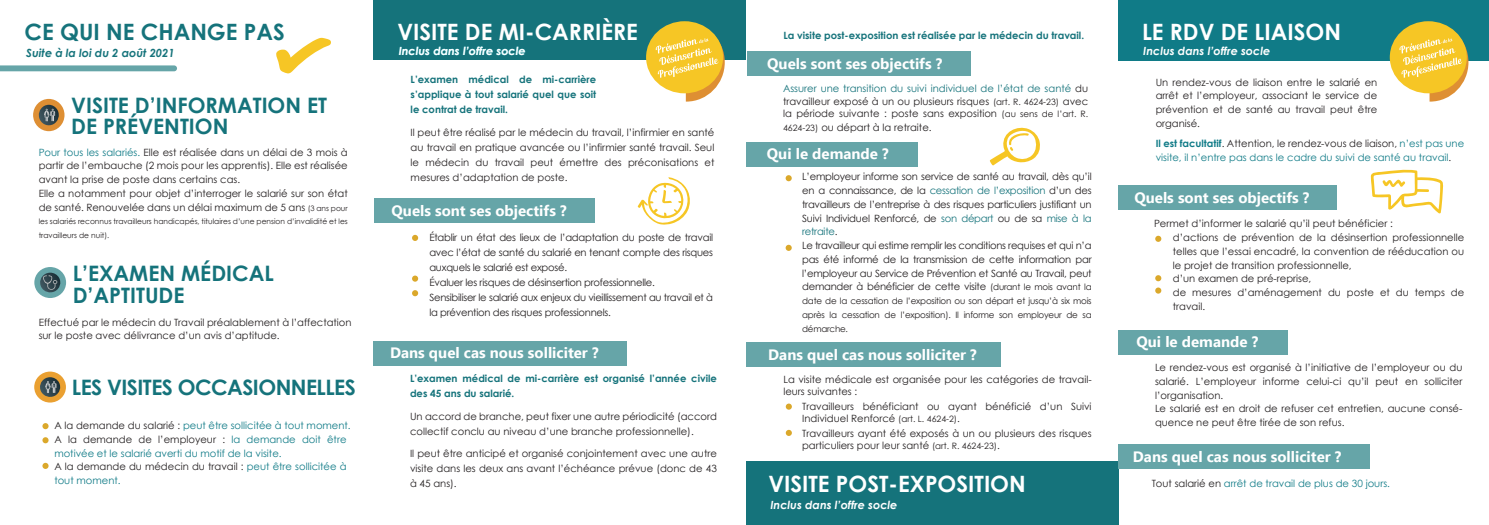
<style>
.page{position:relative;width:1489px;height:525px;background:#fff}
.page>*{position:absolute;margin:0;border:0;box-sizing:border-box;transform-origin:0 0}
.t1{font:700 22.5px "Century Gothic";color:#fff}
.t2{font:700 22.5px "Century Gothic";color:#15737b}
.t3{font:700 21.25px/21.2px "Century Gothic";color:#15737b}
.t4{font:700 21.25px "Century Gothic";letter-spacing:-.025em;color:#15737b}
.t5{font:700 15px "Ebrima";color:#fff}
.t6{font:italic 700 11.25px "Century Gothic";color:#fff}
.t7{font:italic 700 11.25px "Century Gothic";color:#15737b}
.t8{font:10px/13.8px "Century Gothic";color:#231f20}
.t9{font:10px/13.8px "Century Gothic";letter-spacing:-.025em;color:#231f20}
.t10{font:10px/13.8px "Century Gothic";color:#107b87}
.t11{font:700 10px/15px "Century Gothic";color:#15737b;text-align:justify}
.t12{font:10px/13.5px "Century Gothic";color:#15737b}
.t13{font:8.75px/13.8px "Century Gothic";letter-spacing:-.025em;color:#231f20;text-align:justify}
.t14{font:7.5px/13.8px "Century Gothic";color:#231f20}
.s1{color:#107b87}
.s2{font-size:7.5px}
.s3{color:#231f20}
.s4{font-size:8.75px;color:#231f20}
.s5{font-size:8.75px}
.s6{color:#15737b}
.s7{font-weight:700}
</style>
<div class="page">
<div style="left:373px;top:0;width:372px;height:60px;background:#15737b"></div>
<div style="left:746px;top:461px;width:372px;height:63px;background:#15737b"></div>
<div style="left:374px;top:198px;width:220px;height:25px;background:#66a5a8"></div>
<div style="left:373px;top:340px;width:254px;height:25px;background:#66a5a8"></div>
<div style="left:746px;top:51px;width:224px;height:25px;background:#66a5a8"></div>
<div style="left:746px;top:142px;width:172px;height:24px;background:#66a5a8"></div>
<div style="left:746px;top:342px;width:254px;height:25px;background:#66a5a8"></div>
<svg style="left:412px;top:235px;width:6px;height:6px"></svg>
<svg style="left:412px;top:290px;width:6px;height:6px"></svg>
<svg style="left:412px;top:275px;width:6px;height:6px"></svg>
<svg style="left:785px;top:245px;width:6px;height:6px"></svg>
<svg style="left:785px;top:175px;width:6px;height:6px"></svg>
<svg style="left:785px;top:403px;width:6px;height:6px"></svg>
<svg style="left:785px;top:429px;width:6px;height:6px"></svg>
<div style="left:1118px;top:0;width:370px;height:60px;background:#107b87"></div>
<div style="left:1118px;top:185px;width:219px;height:25px;background:#66a5a8"></div>
<div style="left:1118px;top:329px;width:169px;height:25px;background:#66a5a8"></div>
<div style="left:1118px;top:444px;width:251px;height:25px;background:#66a5a8"></div>
<svg style="left:1155px;top:236px;width:6px;height:6px"></svg>
<svg style="left:1155px;top:275px;width:6px;height:6px"></svg>
<svg style="left:1155px;top:287px;width:6px;height:6px"></svg>
<div style="left:646px;top:21px;width:77px;height:72px;background:#f6c625;border-radius:50%"></div>
<svg style="left:655px;top:23px;width:69px;height:78px"></svg>
<svg style="left:1389px;top:21px;width:77px;height:72px"></svg>
<svg style="left:1398px;top:23px;width:70px;height:78px"></svg>
<div style="left:33px;top:99px;width:31px;height:32px;background:#de8f34;border-radius:50%"></div>
<svg style="left:37px;top:105px;width:23px;height:22px"></svg>
<div style="left:34px;top:267px;width:32px;height:31px;background:#66a5a8;border-radius:50%"></div>
<svg style="left:40px;top:272px;width:21px;height:21px"></svg>
<div style="left:34px;top:371px;width:32px;height:31px;background:#eaa031;border-radius:50%"></div>
<svg style="left:40px;top:377px;width:22px;height:21px"></svg>
<div style="left:42px;top:423px;width:7px;height:6px;background:#dba82b;border-radius:50%"></div>
<div style="left:42px;top:437px;width:7px;height:6px;background:#dba82b;border-radius:50%"></div>
<svg style="left:42px;top:462px;width:7px;height:6px"></svg>
<svg style="left:276px;top:38px;width:55px;height:35px"></svg>
<svg style="left:1370px;top:169px;width:73px;height:44px"></svg>
<svg style="left:637px;top:177px;width:53px;height:48px"></svg>
<svg style="left:989px;top:127px;width:51px;height:38px"></svg>
<svg style="left:0;top:65px;width:177px;height:6px"></svg>
<h1 class="t2" style="left:25px;top:15px;width:262px">CE QUI NE CHANGE PAS</h1>
<p class="t7" style="left:26px;top:44px;width:150px">Suite à la loi du 2 août 2021</p>
<h2 class="t3" style="left:71px;top:94px;width:257px">VISITE D’INFORMATION ET<br>DE PRÉVENTION</h2>
<p class="t8" style="left:39px;top:145px;width:310px"><span class="s1">Pour tous les salariés.</span> Elle est réalisée dans un délai de 3 mois à partir de l’embauche (2 mois pour les apprentis). Elle est réalisée avant la prise de poste dans certains cas.<br>Elle a notamment pour objet d’interroger le salarié sur son état de santé. Renouvelée dans un délai maximum de 5 ans <span class="s2">(3 ans pour</span></p>
<p class="t14" style="left:39px;top:214px;width:310px">les salariés reconnus travailleurs handicapés, titulaires d’une pension d’invalidité et les travailleurs de nuit).</p>
<h2 class="t3" style="left:73px;top:262px;width:203px">L’EXAMEN MÉDICAL<br>D’APTITUDE</h2>
<p class="t8" style="left:39px;top:315px;width:314px">Effectué par le médecin du Travail préalablement à l’affectation sur le poste avec délivrance d’un avis d’aptitude.</p>
<h2 class="t4" style="left:72px;top:371px;width:285px">LES VISITES OCCASIONNELLES</h2>
<p class="t10" style="left:54px;top:418px;width:298px"><span class="s3">A la demande du salarié :</span> peut être sollicitée à tout moment.<br><span class="s3">A la demande de l’employeur :</span> la demande doit être motivée et le salarié averti du motif de la visite.<br><span class="s3">A la demande du médecin du travail :</span> peut être sollicitée à tout moment.</p>
<h1 class="t1" style="left:397px;top:14px;width:242px">VISITE DE MI-CARRIÈRE</h1>
<p class="t6" style="left:398px;top:43px;width:128px">Inclus dans l’offre socle</p>
<p class="t11" style="left:410px;top:71px;width:187px">L’examen médical de mi-carrière s’applique à tout salarié quel que soit le contrat de travail.</p>
<p class="t8" style="left:410px;top:124px;width:305px;line-height:15px;text-align:justify">Il peut être réalisé par le médecin du travail, l’infirmier en santé au travail en pratique avancée ou l’infirmier santé travail. Seul le médecin du travail peut émettre des préconisations et mesures d’adaptation de poste.</p>
<h3 class="t5" style="left:391px;top:198px;width:177px">Quels sont ses objectifs ?</h3>
<p class="t9" style="left:429px;top:229px;width:285px;line-height:15px">Établir un état des lieux de l’adaptation du poste de travail avec l’état de santé du salarié en tenant compte des risques auxquels le salarié est exposé.<br>Évaluer les risques de désinsertion professionnelle.<br>Sensibiliser le salarié aux enjeux du vieillissement au travail et à la prévention des risques professionnels.</p>
<h3 class="t5" style="left:390px;top:341px;width:210px">Dans quel cas nous solliciter ?</h3>
<p class="t11" style="left:410px;top:370px;width:308px">L’examen médical de mi-carrière est organisé l’année civile des 45 ans du salarié.</p>
<p class="t8" style="left:410px;top:408px;width:308px;line-height:15px">Un accord de branche, peut fixer une autre périodicité (accord collectif conclu au niveau d’une branche professionnelle).</p>
<p class="t8" style="left:410px;top:446px;width:308px;line-height:15px;text-align:justify">Il peut être anticipé et organisé conjointement avec une autre visite dans les deux ans avant l’échéance prévue (donc de 43 à 45 ans).</p>
<p class="t11" style="left:783px;top:27px;width:302px">La visite post-exposition est réalisée par le médecin du travail.</p>
<h3 class="t5" style="left:767px;top:51px;width:177px">Quels sont ses objectifs ?</h3>
<p class="t12" style="left:783px;top:81px;width:307px">Assurer une transition du suivi individuel de l’état de santé <span class="s3">du travailleur exposé à un ou plusieurs risques</span> <span class="s4">(art. R. 4624-23)</span> <span class="s3">avec</span></p>
<p class="t8" style="left:783px;top:107px;width:307px">la période suivante : poste sans exposition <span class="s5">(au sens de l’art. R.<br>4624-23)</span> ou départ à la retraite.</p>
<p class="t9" style="left:802px;top:169px;width:291px">L’employeur informe son service de santé au travail, dès qu’il en a connaissance, de la <span class="s6">cessation de l’exposition</span> d’un des travailleurs de l’entreprise à des risques particuliers justifiant un Suivi Individuel Renforcé, de <span class="s6">son départ</span> ou de sa <span class="s6">mise à la retraite</span>.<br>Le travailleur qui estime remplir les conditions requises et qui n’a pas été informé de la transmission de cette information par l’employeur au Service de Prévention et Santé au Travail, peut demander à bénéficier de cette visite <span class="s5">(durant le mois avant la</span></p>
<p class="t13" style="left:802px;top:294px;width:291px">date de la cessation de l’exposition ou son départ et jusqu’à six mois après la cessation de l’exposition). Il informe son employeur de sa démarche.</p>
<h3 class="t5" style="left:767px;top:142px;width:123px">Qui le demande ?</h3>
<h3 class="t5" style="left:768px;top:342px;width:210px">Dans quel cas nous solliciter ?</h3>
<p class="t8" style="left:783px;top:373px;width:310px;line-height:12px">La visite médicale est organisée pour les catégories de travail&shy;leurs suivantes :</p>
<p class="t8" style="left:802px;top:400px;width:291px;line-height:12px">Travailleurs bénéficiant ou ayant bénéficié d’un Suivi<br>Individuel Renforcé <span class="s5">(art. L. 4624-2)</span>.</p>
<p class="t8" style="left:802px;top:427px;width:291px;line-height:12px">Travailleurs ayant été exposés à un ou plusieurs des risques particuliers pour leur santé <span class="s5">(art. R. 4624-23)</span>.</p>
<h1 class="t1" style="left:768px;top:466px;width:259px">VISITE POST-EXPOSITION</h1>
<p class="t6" style="left:770px;top:496px;width:128px">Inclus dans l’offre socle</p>
<h1 class="t1" style="left:1141px;top:15px;width:200px">LE RDV DE LIAISON</h1>
<p class="t8" style="left:1155px;top:75px;width:223px;text-align:justify">Un rendez-vous de liaison entre le salarié en arrêt et l’employeur, associant le service de prévention et de santé au travail peut être organisé.</p>
<p class="t6" style="left:1143px;top:43px;width:128px">Inclus dans l’offre socle</p>
<p class="t10" style="left:1155px;top:136px;width:310px"><span class="s7">Il est facultatif</span><span class="s3">. Attention, le rendez-vous de liaison,</span> n’est pas une visite, il n’entre pas dans le cadre du suivi de santé au travail<span class="s3">.</span></p>
<h3 class="t5" style="left:1134px;top:186px;width:177px">Quels sont ses objectifs ?</h3>
<p class="t8" style="left:1172px;top:216px;width:293px;text-indent:-19px">Permet d’informer le salarié qu’il peut bénéficier :<br>d’actions de prévention de la désinsertion professionnelle telles que l’essai encadré, la convention de rééducation ou le projet de transition professionnelle,<br>d’un examen de pré-reprise,<br>de mesures d’aménagement du poste et du temps de travail.</p>
<h3 class="t5" style="left:1136px;top:330px;width:123px">Qui le demande ?</h3>
<p class="t8" style="left:1154px;top:360px;width:309px">Le rendez-vous est organisé à l’initiative de l’employeur ou du salarié. L’employeur informe celui-ci qu’il peut en solliciter l’organisation.<br>Le salarié est en droit de refuser cet entretien, aucune consé&shy;quence ne peut être tirée de son refus.</p>
<h3 class="t5" style="left:1132px;top:444px;width:210px">Dans quel cas nous solliciter ?</h3>
<p class="t10" style="left:1151px;top:476px;width:240px"><span class="s3">Tout salarié en</span> arrêt de travail de plus de 30 jours.</p>
</div>
